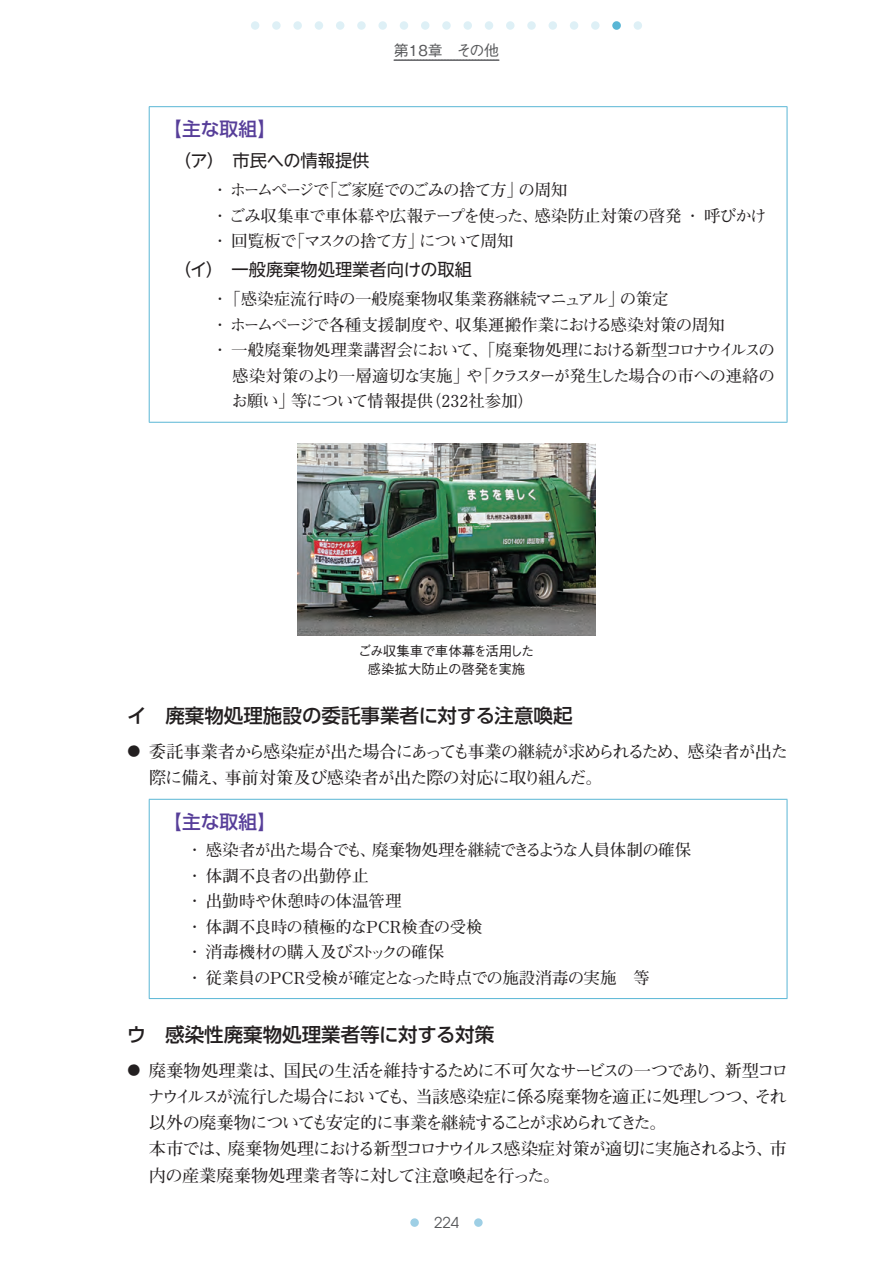
<style>
.page{position:relative;width:893px;height:1263px;background:#fff}
.page>*{position:absolute;margin:0;border:0;box-sizing:border-box;transform-origin:0 0}
.t1{font:500 19.5px "UD Shin Go Pro";color:#231f20}
.t2{font:500 18.75px "UD Shin Go Pro";letter-spacing:-.005em;color:#573e99}
.t3{font:700 17.25px/26.2px "Futo Min A101 Upr";letter-spacing:-.055em;color:#231f20}
.t4{font:17.25px "UD Shin Go NT Pro";color:#231f20}
.t5{font:700 16.5px/25.5px "Futo Min A101 Upr";letter-spacing:-.035em;color:#231f20}
.t6{font:700 16.5px "Futo Min A101 Upr";color:#231f20}
.t7{font:700 16.5px "Futo Min A101 Upr";letter-spacing:-.055em;color:#231f20}
.t8{font:500 15px "Gothic BBB Upr";color:#57585a}
.t9{font:15px "Avant Garde";color:#57585a}
.t10{font:500 13.5px/18px "Gothic BBB Upr";letter-spacing:-.015em;color:#231f20;text-align:center}
.s1{font-size:12.9px}
</style>
<div class="page">
<div style="left:251px;top:21px;width:8px;height:9px;background:#def0f6;border-radius:50%"></div>
<svg style="left:272px;top:21px;width:9px;height:9px"></svg>
<svg style="left:293px;top:21px;width:9px;height:9px"></svg>
<div style="left:315px;top:21px;width:8px;height:9px;background:#def0f6;border-radius:50%"></div>
<div style="left:336px;top:21px;width:8px;height:9px;background:#def0f6;border-radius:50%"></div>
<svg style="left:357px;top:21px;width:9px;height:9px"></svg>
<div style="left:378px;top:21px;width:9px;height:9px;background:#def0f6;border-radius:50%"></div>
<div style="left:400px;top:21px;width:8px;height:9px;background:#def0f6;border-radius:50%"></div>
<div style="left:421px;top:21px;width:8px;height:9px;background:#def0f6;border-radius:50%"></div>
<svg style="left:442px;top:21px;width:9px;height:9px"></svg>
<div style="left:463px;top:21px;width:9px;height:9px;background:#def0f6;border-radius:50%"></div>
<div style="left:485px;top:21px;width:8px;height:9px;background:#def0f6;border-radius:50%"></div>
<div style="left:506px;top:21px;width:8px;height:9px;background:#def0f6;border-radius:50%"></div>
<svg style="left:527px;top:21px;width:9px;height:9px"></svg>
<div style="left:549px;top:21px;width:8px;height:9px;background:#def0f6;border-radius:50%"></div>
<div style="left:570px;top:21px;width:8px;height:9px;background:#def0f6;border-radius:50%"></div>
<svg style="left:591px;top:21px;width:9px;height:9px"></svg>
<div style="left:634px;top:21px;width:8px;height:9px;background:#def0f6;border-radius:50%"></div>
<div style="left:474px;top:1218px;width:9px;height:9px;background:#9ecfe5;border-radius:50%"></div>
<div style="left:410px;top:1218px;width:9px;height:9px;background:#9ecfe5;border-radius:50%"></div>
<div style="left:612px;top:21px;width:9px;height:9px;background:#59b6d5;border-radius:50%"></div>
<svg style="left:394px;top:59px;width:106px;height:2px"></svg>
<hr style="left:149px;top:107px;width:1px;height:315px;background:#59b6d5">
<hr style="left:149px;top:106px;width:638px;height:1px;background:#59b6d5">
<hr style="left:787px;top:107px;width:1px;height:315px;background:#59b6d5">
<hr style="left:149px;top:422px;width:638px;height:1px;background:#59b6d5">
<img style="left:298px;top:444px;width:297px;height:191px">
<hr style="left:149px;top:800px;width:1px;height:198px;background:#59b6d5">
<hr style="left:149px;top:799px;width:638px;height:1px;background:#59b6d5">
<hr style="left:787px;top:800px;width:1px;height:198px;background:#59b6d5">
<hr style="left:149px;top:998px;width:638px;height:1px;background:#59b6d5">
<p class="t8" style="left:394px;top:38px;width:106px">第18章　その他</p>
<p class="t2" style="left:163px;top:114px;width:114px">【主な取組】</p>
<p class="t4" style="left:174px;top:146px;width:197px">（ア）　市民への情報提供</p>
<p class="t5" style="left:212px;top:177px;width:556px">・ホームページで「ご家庭でのごみの捨て方」の周知<br>・ごみ収集車で車体幕や広報テープを使った、感染防止対策の啓発・呼びかけ・回覧板で「マスクの捨て方」について周知</p>
<p class="t4" style="left:174px;top:255px;width:299px">（イ）　一般廃棄物処理業者向けの取組</p>
<p class="t6" style="left:212px;top:286px;width:458px">・「感染症流行時の一般廃棄物収集業務継続マニュアル」の策定</p>
<p class="t5" style="left:212px;top:311px;width:514px">・ホームページで各種支援制度や、収集運搬作業における感染対策の周知</p>
<p class="t7" style="left:212px;top:337px;width:564px">・一般廃棄物処理業講習会において、「廃棄物処理における新型コロナウイルスの</p>
<p class="t5" style="left:232px;top:362px;width:544px">感染対策のより一層適切な実施」や「クラスターが発生した場合の市への連絡の</p>
<p class="t6" style="left:231px;top:388px;width:305px">お願い」等について情報提供（232社参加）</p>
<p class="t10" style="left:358px;top:641px;width:178px">ごみ収集車で車体幕を活用した感染拡大防止の啓発を実施</p>
<p class="t1" style="left:127px;top:700px;width:447px">イ　廃棄物処理施設の委託事業者に対する注意喚起</p>
<p class="t3" style="left:149px;top:737px;width:641px;text-indent:-21px"><span class="s1">●</span> 委託事業者から感染症が出た場合にあっても事業の継続が求められるため、感染者が出た際に備え、事前対策及び感染者が出た際の対応に取り組んだ。</p>
<p class="t2" style="left:163px;top:806px;width:114px">【主な取組】</p>
<p class="t5" style="left:186px;top:837px;width:506px">・感染者が出た場合でも、廃棄物処理を継続できるような人員体制の確保・体調不良者の出勤停止<br>・出勤時や休憩時の体温管理<br>・体調不良時の積極的なPCR検査の受検<br>・消毒機材の購入及びストックの確保<br>・従業員のPCR受検が確定となった時点での施設消毒の実施　等</p>
<p class="t1" style="left:127px;top:1018px;width:369px">ウ　感染性廃棄物処理業者等に対する対策</p>
<p class="t3" style="left:148px;top:1056px;width:642px;text-indent:-20px"><span class="s1">●</span> 廃棄物処理業は、国民の生活を維持するために不可欠なサービスの一つであり、新型コロナウイルスが流行した場合においても、当該感染症に係る廃棄物を適正に処理しつつ、それ以外の廃棄物についても安定的に事業を継続することが求められてきた。<br>本市では、廃棄物処理における新型コロナウイルス感染症対策が適切に実施されるよう、市内の産業廃棄物処理業者等に対して注意喚起を行った。</p>
<p class="t9" style="left:434px;top:1214px;width:26px">224</p>
</div>
